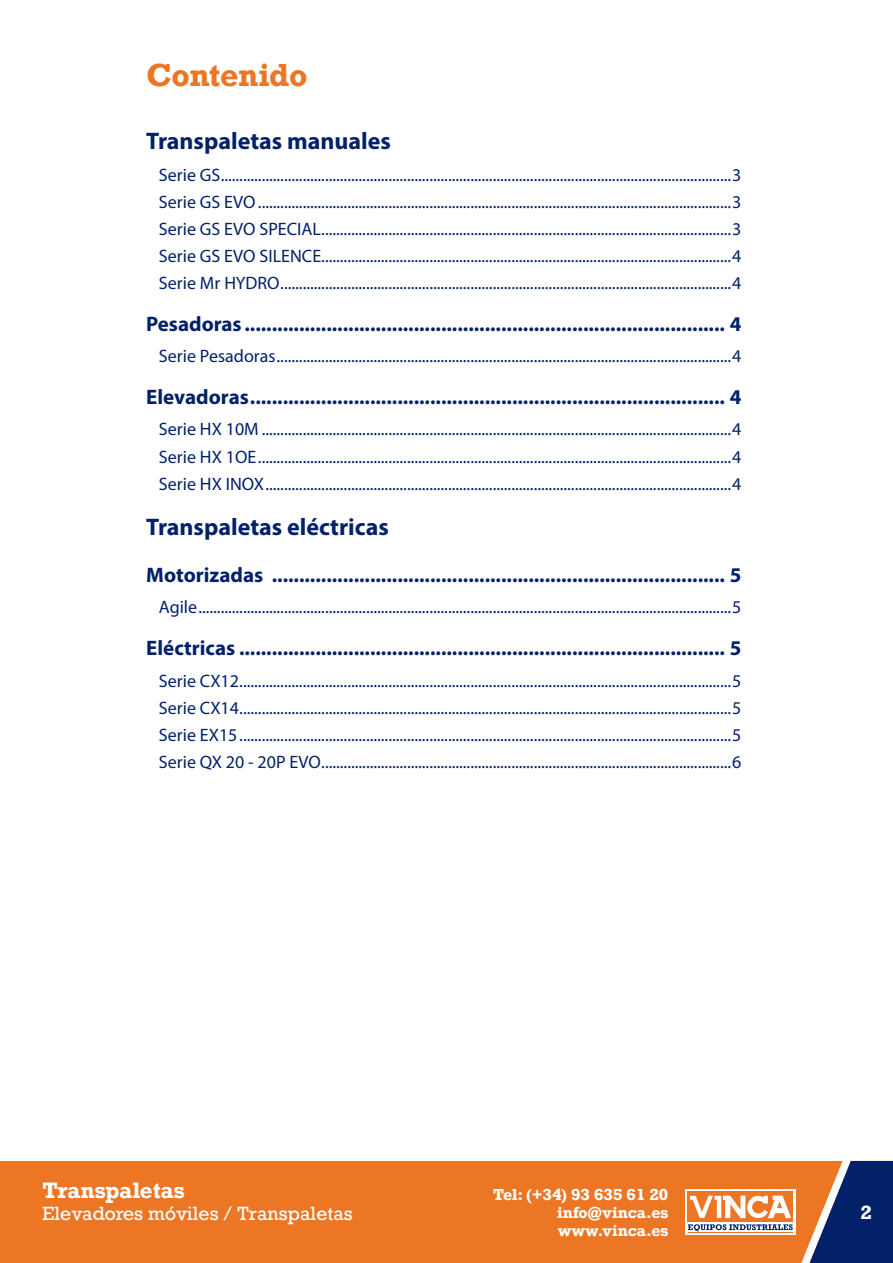
<style>
.page{position:relative;width:893px;height:1263px;background:#fff}
.page>*{position:absolute;margin:0;border:0;box-sizing:border-box;transform-origin:0 0}
.t1{font:700 30px "Rockwell";letter-spacing:-.01em;color:#ec7624}
.t2{font:700 24px "Myriad Pro";color:#022169}
.t3{font:700 21px "Myriad Pro";color:#022169}
.t4{font:700 21px "Rockwell";color:#fff}
.t5{font:18px "Myriad Pro";color:#022169}
.t6{font:18px "Rockwell";color:#fff}
.t7{font:700 18px "Rockwell";color:#fff}
.t8{font:700 15px/18px "Rockwell";color:#fff;text-align:justify}
</style>
<div class="page">
<div style="left:0;top:1161px;width:893px;height:102px;background:#ec7624"></div>
<svg style="left:685px;top:1189px;width:3px;height:46px"></svg>
<svg style="left:688px;top:1160px;width:205px;height:103px"></svg>
<p class="t1" style="left:146px;top:56px;width:163px">Contenido</p>
<p class="t2" style="left:146px;top:126px;width:246px">Transpaletas manuales</p>
<p class="t5" style="left:159px;top:163px;width:584px">Serie GS.........................................................................................................................................3</p>
<p class="t5" style="left:159px;top:190px;width:584px">Serie GS EVO...............................................................................................................................3</p>
<p class="t5" style="left:159px;top:217px;width:584px">Serie GS EVO SPECIAL..............................................................................................................3</p>
<p class="t5" style="left:159px;top:244px;width:584px">Serie GS EVO SILENCE..............................................................................................................4</p>
<p class="t5" style="left:159px;top:271px;width:584px">Serie Mr HYDRO.........................................................................................................................4</p>
<p class="t3" style="left:146px;top:310px;width:597px">Pesadoras ........................................................................................ 4</p>
<p class="t5" style="left:159px;top:345px;width:584px">Serie Pesadoras..........................................................................................................................4</p>
<p class="t3" style="left:146px;top:383px;width:597px">Elevadoras....................................................................................... 4</p>
<p class="t5" style="left:159px;top:418px;width:584px">Serie HX 10M ..............................................................................................................................4</p>
<p class="t5" style="left:159px;top:445px;width:584px">Serie HX 1OE...............................................................................................................................4</p>
<p class="t5" style="left:159px;top:472px;width:584px">Serie HX INOX.............................................................................................................................4</p>
<p class="t2" style="left:146px;top:512px;width:244px">Transpaletas eléctricas</p>
<p class="t3" style="left:146px;top:561px;width:597px">Motorizadas ................................................................................... 5</p>
<p class="t5" style="left:159px;top:596px;width:584px">Agile...............................................................................................................................................5</p>
<p class="t3" style="left:146px;top:634px;width:597px">Eléctricas ......................................................................................... 5</p>
<p class="t5" style="left:159px;top:669px;width:584px">Serie CX12....................................................................................................................................5</p>
<p class="t5" style="left:159px;top:696px;width:584px">Serie CX14....................................................................................................................................5</p>
<p class="t5" style="left:159px;top:723px;width:584px">Serie EX15....................................................................................................................................5</p>
<p class="t5" style="left:159px;top:750px;width:584px">Serie QX 20 - 20P EVO..............................................................................................................6</p>
<p class="t4" style="left:43px;top:1177px;width:144px">Transpaletas</p>
<p class="t6" style="left:43px;top:1202px;width:312px">Elevadores móviles / Transpaletas</p>
<p class="t7" style="left:860px;top:1200px;width:13px">2</p>
<p class="t8" style="left:557px;top:1185px;width:113px;text-indent:-64px">Tel: (+34) 93 635 61 20 info@vinca.es www.vinca.es</p>
</div>
